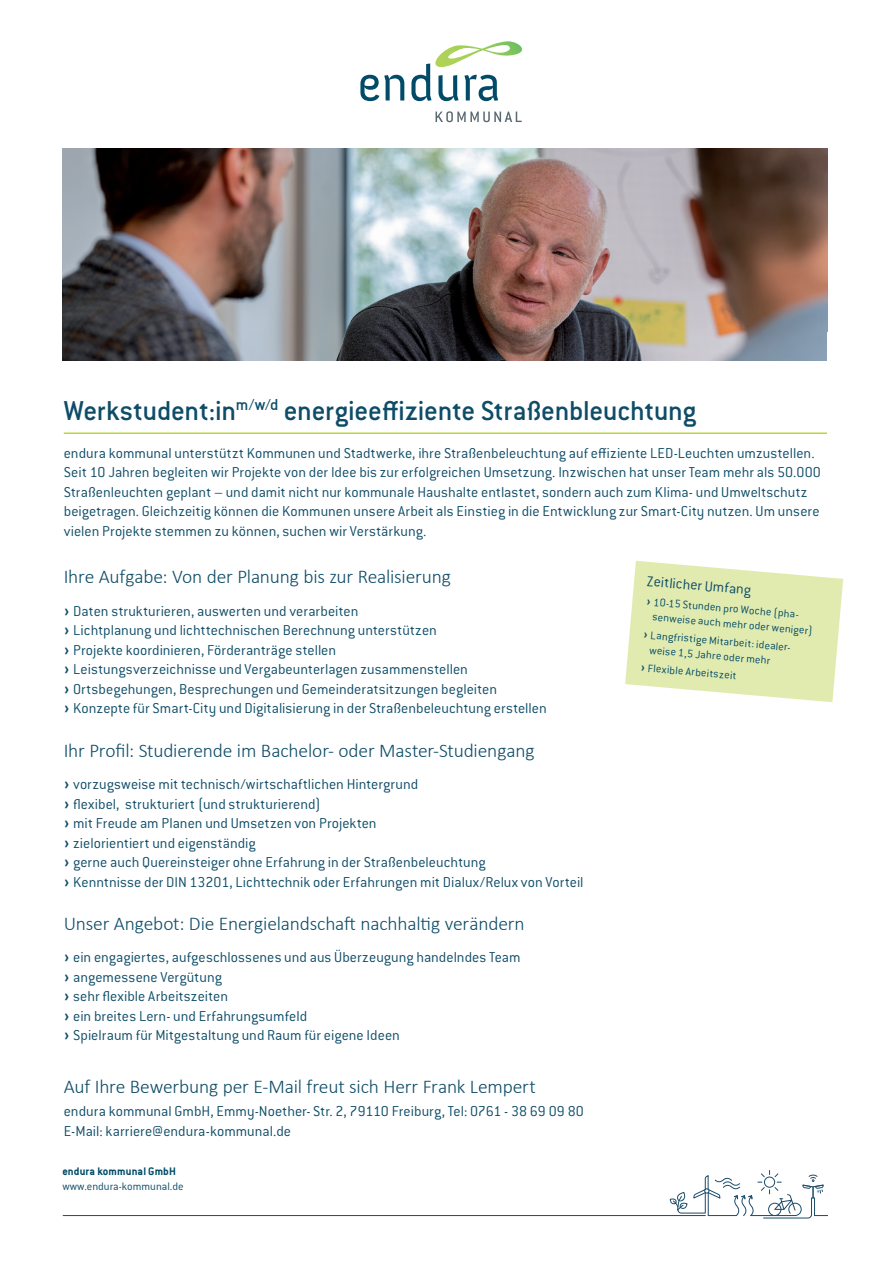
<style>
.page{position:relative;width:893px;height:1263px;background:#fff}
.page>*{position:absolute;margin:0;border:0;box-sizing:border-box;transform-origin:0 0}
.t1{font:500 30px "Conduit ITC Pro";letter-spacing:-.005em;color:#0e4c67}
.t2{font:300 19.5px "Calibri";letter-spacing:-.01em;color:#0e4c67}
.t3{font:300 15.75px/19.5px "Conduit ITC Pro";color:#0e4c67}
.t4{font:300 12px/15px "Conduit ITC Pro";color:#014b68}
.t5{font:300 12px "Conduit ITC Pro";color:#0e4c67}
.t6{font:700 12px "Conduit ITC Pro";letter-spacing:.01em;color:#014b68}
.s1{font-family:"Calibri";font-weight:700}
.s2{font-family:"Calibri";font-weight:700;color:#0e4c67}
</style>
<div class="page">
<hr style="left:63px;top:1215px;width:643px;height:1px;background:#1b4c6a">
<svg style="left:670px;top:1170px;width:158px;height:48px"></svg>
<svg style="left:360px;top:75px;width:44px;height:26px"></svg>
<svg style="left:411px;top:41px;width:111px;height:60px"></svg>
<svg style="left:436px;top:111px;width:86px;height:11px"></svg>
<img style="left:62px;top:148px;width:766px;height:213px">
<svg style="left:625px;top:561px;width:218px;height:141px"></svg>
<hr style="left:64px;top:432px;width:829px;height:2px;background:#bbd537">
<div style="left:828px;top:332px;width:65px;height:180px;background:#fff"></div>
<h1 class="t1" style="left:64px;top:393px;width:634px">Werkstudent:in<sup>m/w/d</sup> energieeffiziente Straßenbleuchtung</h1>
<p class="t3" style="left:64px;top:443px;width:759px">endura kommunal unterstützt Kommunen und Stadtwerke, ihre Straßenbeleuchtung auf effiziente LED-Leuchten umzustellen.<br>Seit 10 Jahren begleiten wir Projekte von der Idee bis zur erfolgreichen Umsetzung. Inzwischen hat unser Team mehr als 50.000<br>Straßenleuchten geplant – und damit nicht nur kommunale Haushalte entlastet, sondern auch zum Klima- und Umweltschutz beigetragen. Gleichzeitig können die Kommunen unsere Arbeit als Einstieg in die Entwicklung zur Smart-City nutzen. Um unsere vielen Projekte stemmen zu können, suchen wir Verstärkung.</p>
<p class="t2" style="left:64px;top:565px;width:389px">Ihre Aufgabe: Von der Planung bis zur Realisierung</p>
<p class="t3" style="left:64px;top:601px;width:484px"><span class="s1">›</span> Daten strukturieren, auswerten und verarbeiten<br><span class="s1">›</span> Lichtplanung und lichttechnischen Berechnung unterstützen<br><span class="s1">›</span> Projekte koordinieren, Förderanträge stellen<br><span class="s1">›</span> Leistungsverzeichnisse und Vergabeunterlagen zusammenstellen<br><span class="s1">›</span> Ortsbegehungen, Besprechungen und Gemeinderatsitzungen begleiten<br><span class="s1">›</span> Konzepte für Smart-City und Digitalisierung in der Straßenbeleuchtung erstellen</p>
<p class="t2" style="left:64px;top:738px;width:472px">Ihr Profil: Studierende im Bachelor- oder Master-Studiengang</p>
<p class="t3" style="left:64px;top:775px;width:521px"><span class="s1">›</span> vorzugsweise mit technisch/wirtschaftlichen Hintergrund<br><span class="s1">›</span> flexibel, strukturiert (und strukturierend)<br><span class="s1">›</span> mit Freude am Planen und Umsetzen von Projekten<br><span class="s1">›</span> zielorientiert und eigenständig<br><span class="s1">›</span> gerne auch Quereinsteiger ohne Erfahrung in der Straßenbeleuchtung<br><span class="s1">›</span> Kenntnisse der DIN 13201, Lichttechnik oder Erfahrungen mit Dialux/Relux von Vorteil</p>
<p class="t2" style="left:64px;top:912px;width:462px">Unser Angebot: Die Energielandschaft nachhaltig verändern</p>
<p class="t3" style="left:64px;top:948px;width:458px"><span class="s1">›</span> ein engagiertes, aufgeschlossenes und aus Überzeugung handelndes Team <span class="s1">›</span> angemessene Vergütung<br><span class="s1">›</span> sehr flexible Arbeitszeiten<br><span class="s1">›</span> ein breites Lern- und Erfahrungsumfeld<br><span class="s1">›</span> Spielraum für Mitgestaltung und Raum für eigene Ideen</p>
<p class="t2" style="left:64px;top:1074px;width:474px">Auf Ihre Bewerbung per E-Mail freut sich Herr Frank Lempert</p>
<p class="t3" style="left:64px;top:1102px;width:522px">endura kommunal GmbH, Emmy-Noether- Str. 2, 79110 Freiburg, Tel: 0761 - 38 69 09 80<br>E-Mail: karriere@endura-kommunal.de</p>
<p class="t3" style="left:648px;top:571px;width:106px;rotate:5deg">Zeitlicher Umfang</p>
<p class="t4" style="left:654px;top:594px;width:163px;text-indent:-7px;rotate:5deg"><span class="s2">›</span> 10-15 Stunden pro Woche (pha&shy;senweise auch mehr oder weniger)</p>
<p class="t4" style="left:651px;top:627px;width:142px;text-indent:-7px;rotate:5deg"><span class="s2">›</span> Langfristige Mitarbeit: idealer&shy;weise 1,5 Jahre oder mehr</p>
<p class="t4" style="left:641px;top:660px;width:98px;rotate:5deg"><span class="s2">›</span> Flexible Arbeitszeit</p>
<p class="t6" style="left:62px;top:1164px;width:115px">endura kommunal GmbH</p>
<p class="t5" style="left:62px;top:1180px;width:123px">www.endura-kommunal.de</p>
</div>
